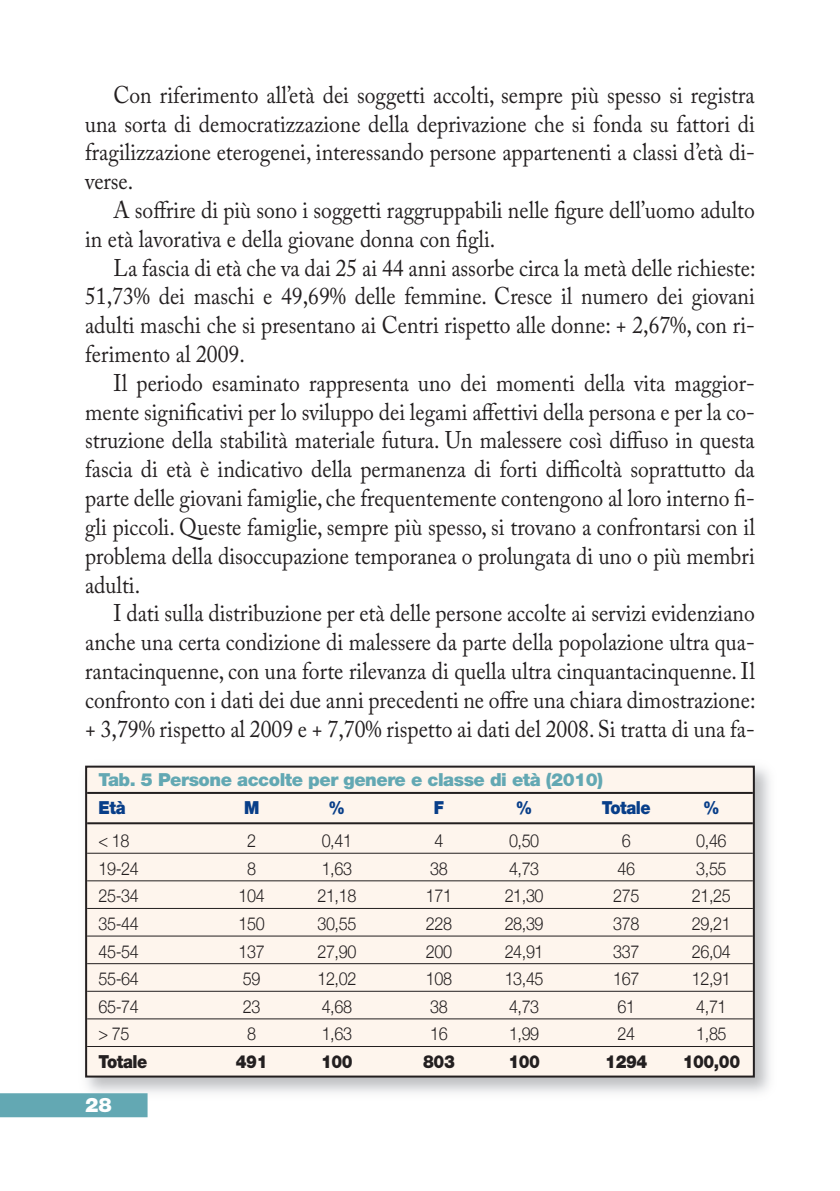
<style>
.page{position:relative;width:840px;height:1191px;background:#fff}
.page>*{position:absolute;margin:0;border:0;box-sizing:border-box;transform-origin:0 0}
.t1{font:24px/28.8px "Adobe Caslon Pro";color:#231f20;text-align:justify;scale:.9 1}
.t2{font:900 20px "Helvetica Neue";color:#fff}
.t3{font:300 18px "Helvetica Neue";letter-spacing:-.025em;color:#231f20;scale:.9 1}
.t4{font:900 18px "Helvetica Neue";letter-spacing:-.025em;color:#63a8b3}
.t5{font:900 18px "Helvetica Neue";letter-spacing:-.025em;color:#231f20;scale:.9 1}
.t6{font:900 18px "Helvetica Neue";letter-spacing:-.025em;color:#083e89;scale:.9 1}
</style>
<div class="page">
<img style="left:85px;top:765px;width:685px;height:338px">
<div style="left:86px;top:766px;width:667px;height:310px;background:#fef5ed"></div>
<div style="left:85px;top:765px;width:669px;height:312px;border:2px solid #231f20"></div>
<hr style="left:87px;top:792px;width:665px;height:2px;background:#231f20">
<hr style="left:87px;top:822px;width:665px;height:2px;background:#231f20">
<hr style="left:87px;top:852px;width:665px;height:1px;background:#231f20">
<hr style="left:87px;top:880px;width:665px;height:1px;background:#231f20">
<hr style="left:87px;top:908px;width:665px;height:1px;background:#231f20">
<hr style="left:87px;top:935px;width:665px;height:1px;background:#231f20">
<hr style="left:87px;top:963px;width:665px;height:1px;background:#231f20">
<hr style="left:87px;top:990px;width:665px;height:1px;background:#231f20">
<hr style="left:87px;top:1018px;width:665px;height:1px;background:#231f20">
<hr style="left:87px;top:1046px;width:665px;height:1px;background:#231f20">
<div style="left:0;top:1093px;width:147px;height:24px;background:#63a8b3"></div>
<p class="t1" style="left:85px;top:83px;width:745px;text-indent:28px">Con riferimento all’età dei soggetti accolti, sempre più spesso si registra una sorta di democratizzazione della deprivazione che si fonda su fattori di fragilizzazione eterogenei, interessando persone appartenenti a classi d’età di&shy;verse.</p>
<p class="t1" style="left:85px;top:198px;width:745px;text-indent:28px">A soffrire di più sono i soggetti raggruppabili nelle figure dell’uomo adulto in età lavorativa e della giovane donna con figli.</p>
<p class="t1" style="left:85px;top:256px;width:746px;text-indent:28px">La fascia di età che va dai 25 ai 44 anni assorbe circa la metà delle richieste:<br>51,73% dei maschi e 49,69% delle femmine. Cresce il numero dei giovani adulti maschi che si presentano ai Centri rispetto alle donne: + 2,67%, con ri&shy;ferimento al 2009.</p>
<p class="t1" style="left:85px;top:371px;width:745px;text-indent:28px">Il periodo esaminato rappresenta uno dei momenti della vita maggior&shy;mente significativi per lo sviluppo dei legami affettivi della persona e per la co&shy;struzione della stabilità materiale futura. Un malessere così diffuso in questa fascia di età è indicativo della permanenza di forti difficoltà soprattutto da parte delle giovani famiglie, che frequentemente contengono al loro interno fi&shy;gli piccoli. Queste famiglie, sempre più spesso, si trovano a confrontarsi con il problema della disoccupazione temporanea o prolungata di uno o più membri adulti.</p>
<p class="t1" style="left:85px;top:601px;width:746px;text-indent:28px">I dati sulla distribuzione per età delle persone accolte ai servizi evidenziano anche una certa condizione di malessere da parte della popolazione ultra qua&shy;rantacinquenne, con una forte rilevanza di quella ultra cinquantacinquenne. Il confronto con i dati dei due anni precedenti ne offre una chiara dimostrazione: + 3,79% rispetto al 2009 e + 7,70% rispetto ai dati del 2008. Si tratta di una fa-</p>
<p class="t4" style="left:98px;top:773px;width:506px">Tab. 5 Persone accolte per genere e classe di età (2010)</p>
<p class="t6" style="left:98px;top:801px;width:32px">Età</p>
<p class="t6" style="left:244px;top:801px;width:18px">M</p>
<p class="t6" style="left:328px;top:801px;width:20px">%</p>
<p class="t6" style="left:433px;top:801px;width:13px">F</p>
<p class="t6" style="left:515px;top:801px;width:20px">%</p>
<p class="t6" style="left:601px;top:801px;width:56px">Totale</p>
<p class="t6" style="left:702px;top:801px;width:20px">%</p>
<p class="t3" style="left:98px;top:829px;width:36px">&lt; 18</p>
<p class="t3" style="left:247px;top:829px;width:12px">2</p>
<p class="t3" style="left:321px;top:829px;width:35px">0,41</p>
<p class="t3" style="left:434px;top:829px;width:12px">4</p>
<p class="t3" style="left:508px;top:829px;width:35px">0,50</p>
<p class="t3" style="left:621px;top:829px;width:12px">6</p>
<p class="t3" style="left:696px;top:829px;width:35px">0,46</p>
<p class="t3" style="left:98px;top:857px;width:46px">19-24</p>
<p class="t3" style="left:247px;top:857px;width:12px">8</p>
<p class="t3" style="left:321px;top:857px;width:35px">1,63</p>
<p class="t3" style="left:430px;top:857px;width:21px">38</p>
<p class="t3" style="left:508px;top:857px;width:35px">4,73</p>
<p class="t3" style="left:617px;top:857px;width:21px">46</p>
<p class="t3" style="left:696px;top:857px;width:35px">3,55</p>
<p class="t3" style="left:98px;top:885px;width:46px">25-34</p>
<p class="t3" style="left:238px;top:885px;width:31px">104</p>
<p class="t3" style="left:317px;top:885px;width:45px">21,18</p>
<p class="t3" style="left:425px;top:885px;width:31px">171</p>
<p class="t3" style="left:504px;top:885px;width:45px">21,30</p>
<p class="t3" style="left:613px;top:885px;width:31px">275</p>
<p class="t3" style="left:691px;top:885px;width:45px">21,25</p>
<p class="t3" style="left:98px;top:912px;width:46px">35-44</p>
<p class="t3" style="left:238px;top:912px;width:31px">150</p>
<p class="t3" style="left:317px;top:912px;width:45px">30,55</p>
<p class="t3" style="left:425px;top:912px;width:31px">228</p>
<p class="t3" style="left:504px;top:912px;width:45px">28,39</p>
<p class="t3" style="left:613px;top:912px;width:31px">378</p>
<p class="t3" style="left:691px;top:912px;width:45px">29,21</p>
<p class="t3" style="left:98px;top:940px;width:46px">45-54</p>
<p class="t3" style="left:238px;top:940px;width:31px">137</p>
<p class="t3" style="left:317px;top:940px;width:45px">27,90</p>
<p class="t3" style="left:425px;top:940px;width:31px">200</p>
<p class="t3" style="left:504px;top:940px;width:45px">24,91</p>
<p class="t3" style="left:613px;top:940px;width:31px">337</p>
<p class="t3" style="left:691px;top:940px;width:45px">26,04</p>
<p class="t3" style="left:98px;top:967px;width:46px">55-64</p>
<p class="t3" style="left:243px;top:967px;width:21px">59</p>
<p class="t3" style="left:317px;top:967px;width:45px">12,02</p>
<p class="t3" style="left:425px;top:967px;width:31px">108</p>
<p class="t3" style="left:504px;top:967px;width:45px">13,45</p>
<p class="t3" style="left:613px;top:967px;width:31px">167</p>
<p class="t3" style="left:691px;top:967px;width:45px">12,91</p>
<p class="t3" style="left:98px;top:995px;width:46px">65-74</p>
<p class="t3" style="left:243px;top:995px;width:21px">23</p>
<p class="t3" style="left:321px;top:995px;width:35px">4,68</p>
<p class="t3" style="left:430px;top:995px;width:21px">38</p>
<p class="t3" style="left:508px;top:995px;width:35px">4,73</p>
<p class="t3" style="left:617px;top:995px;width:21px">61</p>
<p class="t3" style="left:696px;top:995px;width:35px">4,71</p>
<p class="t3" style="left:98px;top:1023px;width:36px">&gt; 75</p>
<p class="t3" style="left:247px;top:1023px;width:12px">8</p>
<p class="t3" style="left:321px;top:1023px;width:35px">1,63</p>
<p class="t3" style="left:430px;top:1023px;width:21px">16</p>
<p class="t3" style="left:508px;top:1023px;width:35px">1,99</p>
<p class="t3" style="left:617px;top:1023px;width:21px">24</p>
<p class="t3" style="left:696px;top:1023px;width:35px">1,85</p>
<p class="t5" style="left:98px;top:1055px;width:56px">Totale</p>
<p class="t5" style="left:236px;top:1055px;width:37px">491</p>
<p class="t5" style="left:321px;top:1055px;width:37px">100</p>
<p class="t5" style="left:423px;top:1055px;width:37px">803</p>
<p class="t5" style="left:508px;top:1055px;width:37px">100</p>
<p class="t5" style="left:605px;top:1055px;width:48px">1294</p>
<p class="t5" style="left:682px;top:1055px;width:65px">100,00</p>
<p class="t2" style="left:85px;top:1097px;width:28px">28</p>
</div>
